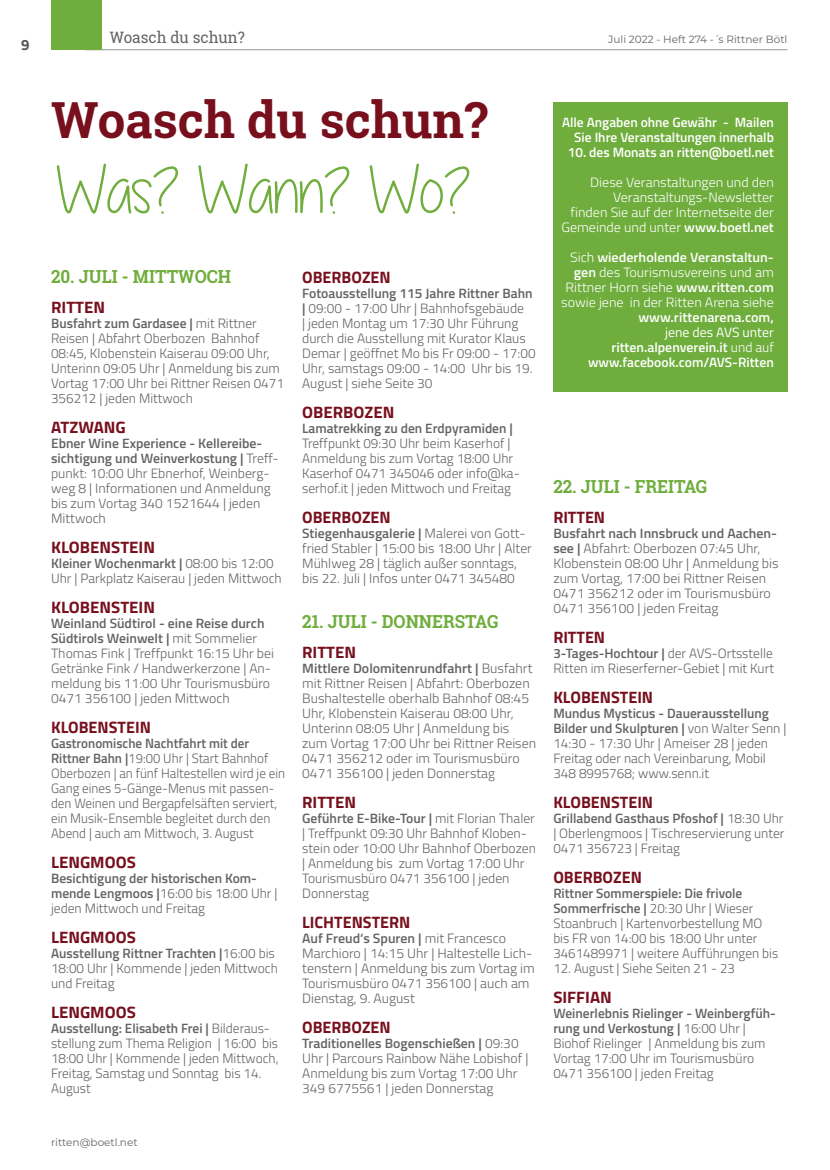
<style>
.page{position:relative;width:830px;height:1170px;background:#fff}
.page>*{position:absolute;margin:0;border:0;box-sizing:border-box;transform-origin:0 0}
.t1{font:67.65px "Alittlesunshine";color:#6fad3c}
.t2{font:700 49.8px "Roboto Slab";color:#780f1d}
.WDS_Datum{font:700 18px "Roboto Slab";color:#6fad3c;scale:.95 1}
.WDS_Text{font:700 18px "Roboto Slab";color:#6fad3c;scale:.95 1}
.WDS_Fraktion{font:700 16.5px "Titillium Web";color:#780f1d}
.WDS_Text-2{font:700 16.5px "Titillium Web";color:#780f1d}
.t3{font:15.75px "Roboto Slab";color:#636366}
.t4{font:700 15px "Titillium Web";color:#57585a}
.WDS_Text-3{font:300 13.5px/15px "Titillium Web";color:#636366}
.Fließtext{font:300 13.5px/15px "Titillium Web";color:#fff;text-align:right;scale:1.04 1}
.WDS_Text-4{font:600 13.5px/15px "Titillium Web";color:#636366}
.Fließtext-2{font:600 13.5px/15px "Titillium Web";color:#fff;text-align:right}
.Fließtext-3{font:13.5px "Titillium Web";color:#fff}
.t5{font:10.5px "Montserrat";color:#636366}
.s1{font-weight:600}
.s2{font-weight:300}
</style>
<div class="page">
<hr style="left:85px;top:49px;width:702px;height:1px;background:#939598">
<div style="left:51px;top:0;width:50px;height:50px;background:#6fad3c"></div>
<div style="left:553px;top:103px;width:234px;height:289px;background:#6fad3c"></div>
<p class="t4" style="left:21px;top:33px;width:10px">9</p>
<p class="t3" style="left:110px;top:26px;width:137px">Woasch du schun?</p>
<p class="t5" style="left:608px;top:32px;width:181px">Juli 2022 - Heft 274 -´s Rittner Bötl</p>
<p class="t2" style="left:51px;top:86px;width:438px">Woasch du schun?</p>
<p class="t1" style="left:55px;top:155px;width:417px">Was? Wann? Wo?</p>
<p class="WDS_Datum" style="left:51px;top:264px;width:191px">20. JULI - MITTWOCH</p>
<p class="WDS_Fraktion" style="left:51px;top:294px;width:55px">RITTEN</p>
<p class="WDS_Text-3" style="left:51px;top:315px;width:234px"><span class="s1">Busfahrt zum Gardasee |</span> mit Rittner Reisen | Abfahrt Oberbozen Bahnhof 08:45, Klobenstein Kaiserau 09:00 Uhr, Unterinn 09:05 Uhr | Anmeldung bis zum Vortag 17:00 Uhr bei Rittner Reisen 0471<br>356212 | jeden Mittwoch</p>
<p class="WDS_Fraktion" style="left:51px;top:414px;width:76px">ATZWANG</p>
<p class="WDS_Text-3" style="left:51px;top:435px;width:229px"><span class="s1">Ebner Wine Experience - Kellereibe&shy;sichtigung und Weinverkostung |</span> Treff&shy;punkt: 10:00 Uhr Ebnerhof, Weinberg&shy;weg 8 | Informationen und Anmeldung bis zum Vortag 340 1521644 | jeden<br>Mittwoch</p>
<p class="WDS_Fraktion" style="left:51px;top:534px;width:105px">KLOBENSTEIN</p>
<p class="WDS_Text-3" style="left:51px;top:555px;width:232px"><span class="s1">Kleiner Wochenmarkt |</span> 08:00 bis 12:00<br>Uhr | Parkplatz Kaiserau | jeden Mittwoch</p>
<p class="WDS_Fraktion" style="left:51px;top:594px;width:105px">KLOBENSTEIN</p>
<p class="WDS_Text-3" style="left:51px;top:615px;width:224px"><span class="s1">Weinland Südtirol - eine Reise durch Südtirols Weinwelt |</span> mit Sommelier Thomas Fink | Treffpunkt 16:15 Uhr bei Getränke Fink / Handwerkerzone | An&shy;meldung bis 11:00 Uhr Tourismusbüro 0471 356100 | jeden Mittwoch</p>
<p class="WDS_Fraktion" style="left:51px;top:714px;width:101px">KLOBENSTEIN</p>
<p class="WDS_Text-3" style="left:51px;top:735px;width:235px"><span class="s1">Gastronomische Nachtfahrt mit der Rittner Bahn |</span>19:00 Uhr | Start Bahnhof Oberbozen | an fünf Haltestellen wird je ein Gang eines 5-Gänge-Menus mit passen&shy;den Weinen und Bergapfelsäften serviert, ein Musik-Ensemble begleitet durch den Abend | auch am Mittwoch, 3. August</p>
<p class="WDS_Fraktion" style="left:51px;top:849px;width:86px">LENGMOOS</p>
<p class="WDS_Text-4" style="left:51px;top:870px;width:228px">Besichtigung der historischen Kom&shy;mende Lengmoos |<span class="s2">16:00 bis 18:00 Uhr | jeden Mittwoch und Freitag</span></p>
<p class="WDS_Text-2" style="left:51px;top:924px;width:86px">LENGMOOS</p>
<p class="WDS_Text-3" style="left:51px;top:945px;width:228px"><span class="s1">Ausstellung Rittner Trachten |</span>16:00 bis<br>18:00 Uhr | Kommende | jeden Mittwoch und Freitag</p>
<p class="WDS_Text-2" style="left:51px;top:999px;width:86px">LENGMOOS</p>
<p class="WDS_Text-3" style="left:51px;top:1020px;width:229px"><span class="s1">Ausstellung: Elisabeth Frei |</span> Bilderaus&shy;stellung zum Thema Religion | 16:00 bis<br>18:00 Uhr | Kommende | jeden Mittwoch,<br>Freitag, Samstag und Sonntag bis 14.<br>August</p>
<p class="t5" style="left:51px;top:1134px;width:88px">ritten@boetl.net</p>
<p class="WDS_Fraktion" style="left:302px;top:264px;width:90px">OBERBOZEN</p>
<p class="WDS_Text-3" style="left:302px;top:285px;width:235px"><span class="s1">Fotoausstellung 115 Jahre Rittner Bahn |</span> 09:00 - 17:00 Uhr | Bahnhofsgebäude<br>| jeden Montag um 17:30 Uhr Führung durch die Ausstellung mit Kurator Klaus Demar | geöffnet Mo bis Fr 09:00 - 17:00<br>Uhr, samstags 09:00 - 14:00 Uhr bis 19.<br>August | siehe Seite 30</p>
<p class="WDS_Text-2" style="left:302px;top:399px;width:94px">OBERBOZEN</p>
<p class="WDS_Text-3" style="left:302px;top:420px;width:212px"><span class="s1">Lamatrekking zu den Erdpyramiden |<br></span>Treffpunkt 09:30 Uhr beim Kaserhof |</p>
<p class="WDS_Text-3" style="left:302px;top:450px;width:212px">Anmeldung bis zum Vortag 18:00 Uhr</p>
<p class="WDS_Text-3" style="left:302px;top:465px;width:219px">Kaserhof 0471 345046 oder info@ka&shy;serhof.it | jeden Mittwoch und Freitag</p>
<p class="WDS_Fraktion" style="left:302px;top:504px;width:90px">OBERBOZEN</p>
<p class="WDS_Text-3" style="left:302px;top:525px;width:231px"><span class="s1">Stiegenhausgalerie |</span> Malerei von Gott&shy;fried Stabler | 15:00 bis 18:00 Uhr | Alter Mühlweg 28 | täglich außer sonntags, bis 22. Juli | Infos unter 0471 345480</p>
<p class="WDS_Text" style="left:302px;top:609px;width:208px">21. JULI - DONNERSTAG</p>
<p class="WDS_Text-2" style="left:302px;top:639px;width:55px">RITTEN</p>
<p class="WDS_Text-3" style="left:302px;top:660px;width:235px"><span class="s1">Mittlere Dolomitenrundfahrt |</span> Busfahrt mit Rittner Reisen | Abfahrt: Oberbozen Bushaltestelle oberhalb Bahnhof 08:45<br>Uhr, Klobenstein Kaiserau 08:00 Uhr, Unterinn 08:05 Uhr | Anmeldung bis zum Vortag 17:00 Uhr bei Rittner Reisen 0471 356212 oder im Tourismusbüro 0471 356100 | jeden Donnerstag</p>
<p class="WDS_Text-2" style="left:302px;top:789px;width:55px">RITTEN</p>
<p class="WDS_Text-3" style="left:302px;top:810px;width:235px"><span class="s1">Geführte E-Bike-Tour |</span> mit Florian Thaler | Treffpunkt 09:30 Uhr Bahnhof Kloben&shy;stein oder 10:00 Uhr Bahnhof Oberbozen | Anmeldung bis zum Vortag 17:00 Uhr Tourismusbüro 0471 356100 | jeden Donnerstag</p>
<p class="WDS_Fraktion" style="left:302px;top:909px;width:110px">LICHTENSTERN</p>
<p class="WDS_Text-3" style="left:302px;top:930px;width:234px"><span class="s1">Auf Freud‘s Spuren |</span> mit Francesco Marchioro | 14:15 Uhr | Haltestelle Lich&shy;tenstern | Anmeldung bis zum Vortag im Tourismusbüro 0471 356100 | auch am Dienstag, 9. August</p>
<p class="WDS_Fraktion" style="left:302px;top:1014px;width:90px">OBERBOZEN</p>
<p class="WDS_Text-3" style="left:302px;top:1035px;width:228px"><span class="s1">Traditionelles Bogenschießen |</span> 09:30<br>Uhr | Parcours Rainbow Nähe Lobishof |<br>Anmeldung bis zum Vortag 17:00 Uhr</p>
<p class="WDS_Text-3" style="left:302px;top:1080px;width:193px">349 6775561 | jeden Donnerstag</p>
<p class="Fließtext-2" style="left:561px;top:114px;width:213px">Alle Angaben ohne Gewähr - Mailen<br>Sie Ihre Veranstaltungen innerhalb</p>
<p class="Fließtext-2" style="left:567px;top:144px;width:207px">10. des Monats an ritten@boetl.net</p>
<p class="Fließtext" style="left:590px;top:174px;width:178px">Diese Veranstaltungen und den</p>
<p class="Fließtext" style="left:612px;top:189px;width:156px">Veranstaltungs-Newsletter</p>
<p class="Fließtext" style="left:561px;top:204px;width:206px">finden Sie auf der Internetseite der<br>Gemeinde und unter <span class="s1">www.boetl.net</span></p>
<p class="Fließtext" style="left:565px;top:249px;width:202px">Sich <span class="s1">wiederholende Veranstaltun&shy;gen</span> des Tourismusvereins und am<br>Rittner Horn siehe <span class="s1">www.ritten.com</span></p>
<p class="Fließtext" style="left:561px;top:294px;width:206px">sowie jene in der Ritten Arena siehe <span class="s1">www.rittenarena.com,</span></p>
<p class="Fließtext-3" style="left:664px;top:322px;width:110px">jene des AVS unter</p>
<p class="Fließtext-2" style="left:611px;top:339px;width:164px">ritten.alpenverein.it <span class="s2">und auf</span></p>
<p class="Fließtext-2" style="left:588px;top:354px;width:187px">www.facebook.com/AVS-Ritten</p>
<p class="WDS_Datum" style="left:553px;top:474px;width:163px">22. JULI - FREITAG</p>
<p class="WDS_Fraktion" style="left:553px;top:504px;width:53px">RITTEN</p>
<p class="WDS_Text-3" style="left:553px;top:525px;width:226px"><span class="s1">Busfahrt nach Innsbruck und Aachen&shy;see |</span> Abfahrt: Oberbozen 07:45 Uhr, Klobenstein 08:00 Uhr | Anmeldung bis zum Vortag, 17:00 bei Rittner Reisen 0471 356212 oder im Tourismusbüro 0471 356100 | jeden Freitag</p>
<p class="WDS_Fraktion" style="left:553px;top:624px;width:53px">RITTEN</p>
<p class="WDS_Text-3" style="left:553px;top:645px;width:222px"><span class="s1">3-Tages-Hochtour |</span> der AVS-Ortsstelle<br>Ritten im Rieserferner-Gebiet | mit Kurt</p>
<p class="WDS_Fraktion" style="left:553px;top:684px;width:101px">KLOBENSTEIN</p>
<p class="WDS_Text-4" style="left:553px;top:705px;width:217px">Mundus Mysticus - Dauerausstellung</p>
<p class="WDS_Text-4" style="left:553px;top:720px;width:234px">Bilder und Skulpturen | <span class="s2">von Walter Senn |</span></p>
<p class="WDS_Text-3" style="left:553px;top:735px;width:216px">14:30 - 17:30 Uhr | Ameiser 28 | jeden<br>Freitag oder nach Vereinbarung, Mobil<br>348 8995768; www.senn.it</p>
<p class="WDS_Fraktion" style="left:553px;top:789px;width:101px">KLOBENSTEIN</p>
<p class="WDS_Text-3" style="left:553px;top:810px;width:232px;text-align:justify"><span class="s1">Grillabend Gasthaus Pfoshof |</span> 18:30 Uhr | Oberlengmoos | Tischreservierung unter 0471 356723 | Freitag</p>
<p class="WDS_Fraktion" style="left:553px;top:864px;width:90px">OBERBOZEN</p>
<p class="WDS_Text-3" style="left:553px;top:885px;width:226px"><span class="s1">Rittner Sommerspiele: Die frivole Sommerfrische |</span> 20:30 Uhr | Wieser Stoanbruch | Kartenvorbestellung MO bis FR von 14:00 bis 18:00 Uhr unter 3461489971 | weitere Aufführungen bis</p>
<p class="WDS_Text-3" style="left:553px;top:960px;width:183px">12. August | Siehe Seiten 21 - 23</p>
<p class="WDS_Text-2" style="left:553px;top:984px;width:60px">SIFFIAN</p>
<p class="WDS_Text-4" style="left:553px;top:1005px;width:224px">Weinerlebnis Rielinger - Weinbergfüh&shy;rung und Verkostung | <span class="s2">16:00 Uhr |</span></p>
<p class="WDS_Text-3" style="left:553px;top:1035px;width:214px">Biohof Rielinger | Anmeldung bis zum<br>Vortag 17:00 Uhr im Tourismusbüro</p>
<p class="WDS_Text-3" style="left:553px;top:1065px;width:162px">0471 356100 | jeden Freitag</p>
</div>
